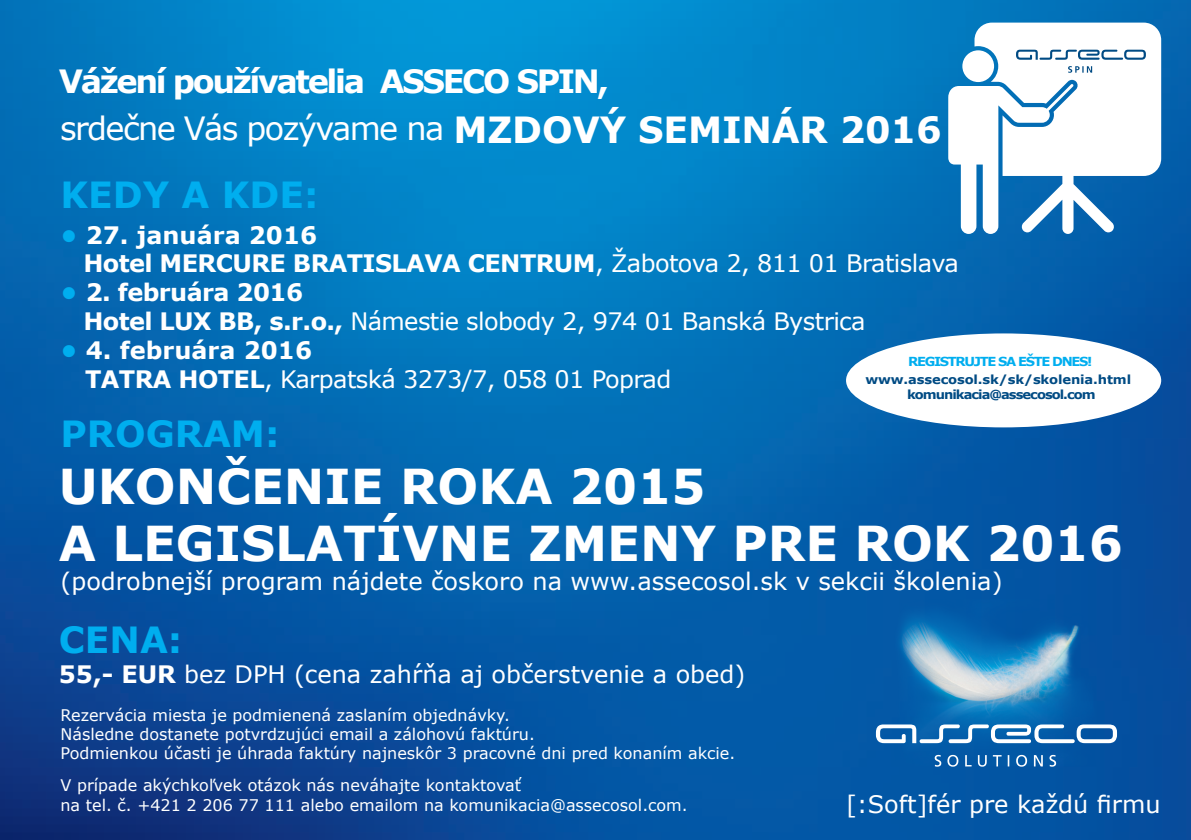
<style>
.page{position:relative;width:1191px;height:840px;background:#fff}
.page>*{position:absolute;margin:0;border:0;box-sizing:border-box;transform-origin:0 0}
.t1{font:700 48px "Verdana";color:#fff}
.t2{font:700 36px "Verdana";color:#00aeef}
.t3{font:700 36px "Verdana";letter-spacing:-.005em;color:#fff}
.t4{font:700 32px "Verdana";letter-spacing:-.075em;color:#fff}
.t5{font:32px "Verdana";letter-spacing:-.05em;color:#fff}
.t6{font:24px "Verdana";color:#fff}
.t7{font:24px "Verdana";letter-spacing:-.025em;color:#fff}
.t8{font:700 24px "Verdana";letter-spacing:-.025em;color:#fff}
.t9{font:700 24px "Verdana";color:#fff}
.t10{font:16px "Verdana";color:#fff}
.t11{font:700 12.4px "Verdana";letter-spacing:-.01em;color:#004b84;scale:1.05 1}
.t12{font:700 12.4px "Verdana";letter-spacing:-.075em;color:#004b84;scale:1.05 1}
.t13{font:700 12.4px "Verdana";letter-spacing:-.1em;color:#00aeef;scale:1.05 1}
.s1{color:#00aeef}
.s2{font-weight:400}
.s3{font-weight:700}
</style>
<div class="page">
<img style="left:0;top:0;width:1191px;height:839px">
<div style="left:846px;top:333px;width:315px;height:94px;background:#fff;border-radius:50%"></div>
<svg style="left:948px;top:23px;width:213px;height:211px"></svg>
<img style="left:866px;top:599px;width:260px;height:165px">
<svg style="left:876px;top:724px;width:241px;height:18px"></svg>
<svg style="left:934px;top:754px;width:122px;height:12px"></svg>
<p class="t4" style="left:59px;top:58px;width:552px">Vážení používatelia ASSECO SPIN,</p>
<p class="t5" style="left:60px;top:106px;width:386px">srdečne Vás pozývame na</p>
<p class="t2" style="left:60px;top:169px;width:260px">KEDY A KDE:</p>
<p class="t9" style="left:60px;top:218px;width:258px"><span class="s1">•</span> 27. januára 2016</p>
<p class="t8" style="left:83px;top:246px;width:877px">Hotel MERCURE BRATISLAVA CENTRUM<span class="s2">, Žabotova 2, 811 01 Bratislava</span></p>
<p class="t8" style="left:60px;top:275px;width:244px"><span class="s1">•</span> 2. februára 2016</p>
<p class="t7" style="left:83px;top:304px;width:784px"><span class="s3">Hotel LUX BB, s.r.o.,</span> Námestie slobody 2, 974 01 Banská Bystrica</p>
<p class="t9" style="left:60px;top:333px;width:253px"><span class="s1">•</span> 4. februára 2016</p>
<p class="t7" style="left:85px;top:362px;width:588px"><span class="s3">TATRA HOTEL</span>, Karpatská 3273/7, 058 01 Poprad</p>
<p class="t3" style="left:453px;top:105px;width:489px">MZDOVÝ SEMINÁR 2016</p>
<p class="t13" style="left:908px;top:352px;width:177px">REGISTRUJTE SA EŠTE DNES!</p>
<p class="t11" style="left:865px;top:371px;width:254px">www.assecosol.sk/sk/skolenia.html</p>
<p class="t12" style="left:907px;top:386px;width:181px">komunikacia@assecosol.com</p>
<p class="t2" style="left:60px;top:408px;width:221px">PROGRAM:</p>
<p class="t1" style="left:59px;top:452px;width:648px">UKONČENIE ROKA 2015</p>
<p class="t1" style="left:59px;top:509px;width:1065px">A LEGISLATÍVNE ZMENY PRE ROK 2016</p>
<p class="t6" style="left:60px;top:564px;width:943px">(podrobnejší program nájdete čoskoro na www.assecosol.sk v sekcii školenia)</p>
<p class="t2" style="left:59px;top:614px;width:125px">CENA:</p>
<p class="t6" style="left:59px;top:657px;width:688px"><span class="s3">55,- EUR</span> bez DPH (cena zahŕňa aj občerstvenie a obed)</p>
<p class="t10" style="left:60px;top:703px;width:451px">Rezervácia miesta je podmienená zaslaním objednávky.</p>
<p class="t10" style="left:60px;top:722px;width:476px">Následne dostanete potvrdzujúci email a zálohovú faktúru.</p>
<p class="t10" style="left:60px;top:741px;width:676px">Podmienkou účasti je úhrada faktúry najneskôr 3 pracovné dni pred konaním akcie.</p>
<p class="t10" style="left:60px;top:774px;width:462px">V prípade akýchkoľvek otázok nás neváhajte kontaktovať</p>
<p class="t10" style="left:60px;top:793px;width:628px">na tel. č. +421 2 206 77 111 alebo emailom na komunikacia@assecosol.com.</p>
<p class="t6" style="left:846px;top:787px;width:316px">[:Soft]fér pre každú firmu</p>
</div>
